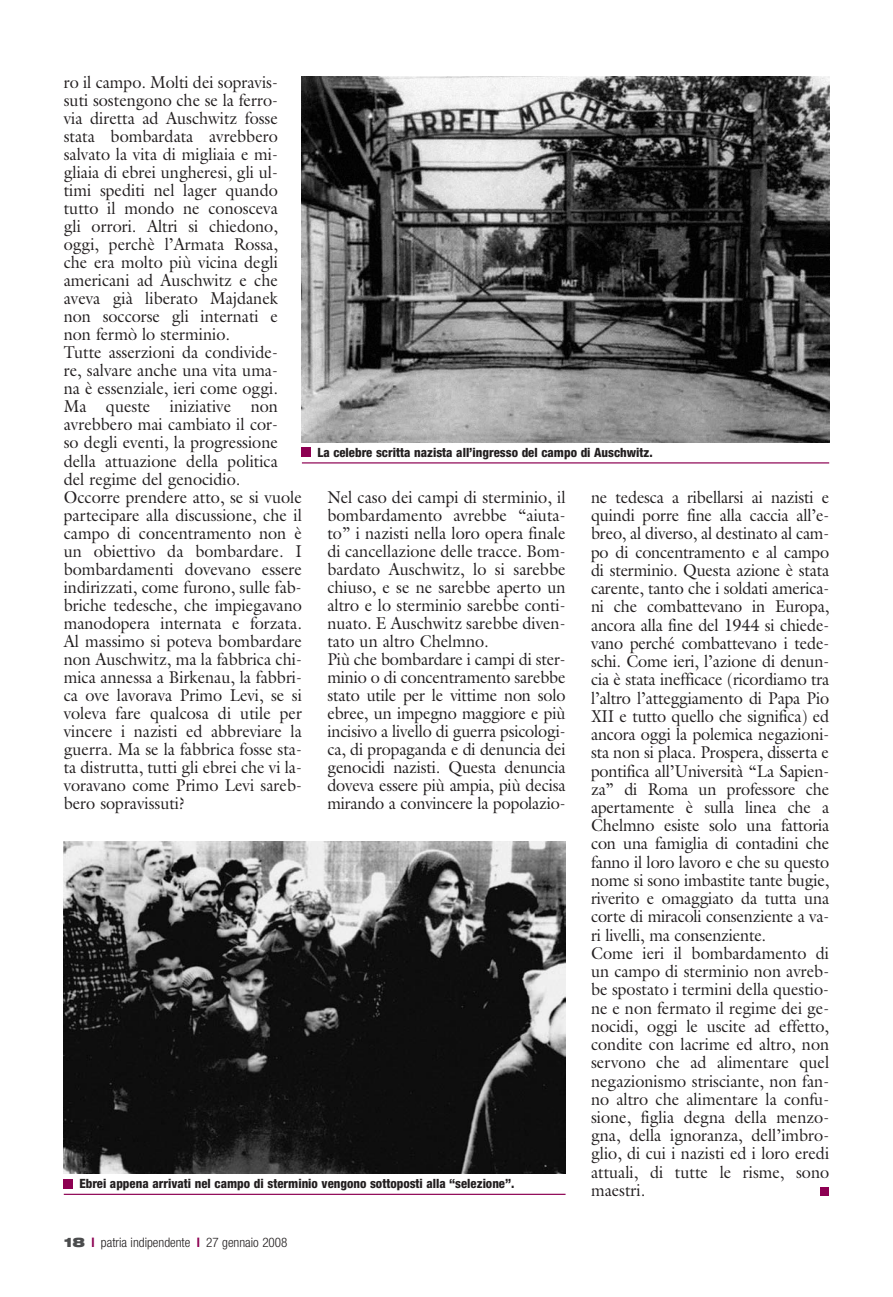
<style>
.page{position:relative;width:893px;height:1297px;background:#fff}
.page>*{position:absolute;margin:0;border:0;box-sizing:border-box;transform-origin:0 0}
.t1{font:17.25px/18px "Galliard";color:#231f20;scale:.94 1}
.t2{font:300 condensed 13.2px "Helvetica Neue";color:#231f20}
.t3{font:800 condensed 12.75px "Helvetica Neue";color:#231f20}
.s1{font-weight:900;font-stretch:expanded;color:#4b4c4d}
.s2{font-weight:700;color:#8d0052}
</style>
<div class="page">
<div style="left:821px;top:1187px;width:8px;height:8px;background:#8d0052"></div>
<img style="left:64px;top:842px;width:502px;height:332px">
<hr style="left:64px;top:1194px;width:502px;height:1px;background:#8d0052">
<div style="left:64px;top:1179px;width:9px;height:9px;background:#8d0052"></div>
<img style="left:302px;top:77px;width:527px;height:365px">
<hr style="left:302px;top:462px;width:527px;height:1px;background:#8d0052">
<div style="left:302px;top:448px;width:9px;height:9px;background:#8d0052"></div>
<p class="t1" style="left:64px;top:75px;width:255px">ro il campo. Molti dei sopravis&shy;suti sostengono che se la ferro-<br>via diretta ad Auschwitz fosse stata bombardata avrebbero salvato la vita di migliaia e mi&shy;gliaia di ebrei ungheresi, gli ul&shy;timi spediti nel lager quando tutto il mondo ne conosceva<br>gli orrori. Altri si chiedono, oggi, perchè l’Armata Rossa, che era molto più vicina degli americani ad Auschwitz e che aveva già liberato Majdanek non soccorse gli internati e non fermò lo sterminio.<br>Tutte asserzioni da condivide-<br>re, salvare anche una vita uma-<br>na è essenziale, ieri come oggi.<br>Ma queste iniziative non avrebbero mai cambiato il cor-<br>so degli eventi, la progressione della attuazione della politica del regime del genocidio.<br>Occorre prendere atto, se si vuole partecipare alla discussione, che il campo di concentramento non è un obiettivo da bombardare. I bombardamenti dovevano essere indirizzati, come furono, sulle fab&shy;briche tedesche, che impiegavano manodopera internata e forzata.<br>Al massimo si poteva bombardare non Auschwitz, ma la fabbrica chi&shy;mica annessa a Birkenau, la fabbri&shy;ca ove lavorava Primo Levi, se si voleva fare qualcosa di utile per vincere i nazisti ed abbreviare la guerra. Ma se la fabbrica fosse sta&shy;ta distrutta, tutti gli ebrei che vi la&shy;voravano come Primo Levi sareb&shy;bero sopravissuti?</p>
<p class="t3" style="left:317px;top:448px;width:337px">La celebre scritta nazista all’ingresso del campo di Auschwitz.</p>
<p class="t1" style="left:327px;top:490px;width:255px">Nel caso dei campi di sterminio, il bombardamento avrebbe “aiuta&shy;to” i nazisti nella loro opera finale di cancellazione delle tracce. Bom&shy;bardato Auschwitz, lo si sarebbe chiuso, e se ne sarebbe aperto un altro e lo sterminio sarebbe conti&shy;nuato. E Auschwitz sarebbe diven&shy;tato un altro Chelmno.<br>Più che bombardare i campi di ster&shy;minio o di concentramento sarebbe stato utile per le vittime non solo ebree, un impegno maggiore e più incisivo a livello di guerra psicologi&shy;ca, di propaganda e di denuncia dei genocidi nazisti. Questa denuncia doveva essere più ampia, più decisa mirando a convincere la popolazio-</p>
<p class="t1" style="left:591px;top:490px;width:255px">ne tedesca a ribellarsi ai nazisti e quindi porre fine alla caccia all’e&shy;breo, al diverso, al destinato al cam&shy;po di concentramento e al campo di sterminio. Questa azione è stata carente, tanto che i soldati america&shy;ni che combattevano in Europa, ancora alla fine del 1944 si chiede&shy;vano perché combattevano i tede&shy;schi. Come ieri, l’azione di denun&shy;cia è stata inefficace (ricordiamo tra l’altro l’atteggiamento di Papa Pio XII e tutto quello che significa) ed ancora oggi la polemica negazioni&shy;sta non si placa. Prospera, disserta e pontifica all’Università “La Sapien&shy;za” di Roma un professore che apertamente è sulla linea che a Chelmno esiste solo una fattoria con una famiglia di contadini che fanno il loro lavoro e che su questo nome si sono imbastite tante bugie, riverito e omaggiato da tutta una corte di miracoli consenziente a va&shy;ri livelli, ma consenziente.<br>Come ieri il bombardamento di un campo di sterminio non avreb&shy;be spostato i termini della questio&shy;ne e non fermato il regime dei ge&shy;nocidi, oggi le uscite ad effetto, condite con lacrime ed altro, non servono che ad alimentare quel negazionismo strisciante, non fan&shy;no altro che alimentare la confu&shy;sione, figlia degna della menzo&shy;gna, della ignoranza, dell’imbro&shy;glio, di cui i nazisti ed i loro eredi attuali, di tutte le risme, sono maestri.</p>
<p class="t3" style="left:79px;top:1179px;width:437px">Ebrei appena arrivati nel campo di sterminio vengono sottoposti alla “selezione”.</p>
<p class="t2" style="left:64px;top:1238px;width:225px"><span class="s1">18</span> <span class="s2">l</span> patria indipendente <span class="s2">l</span> 27 gennaio 2008</p>
</div>
